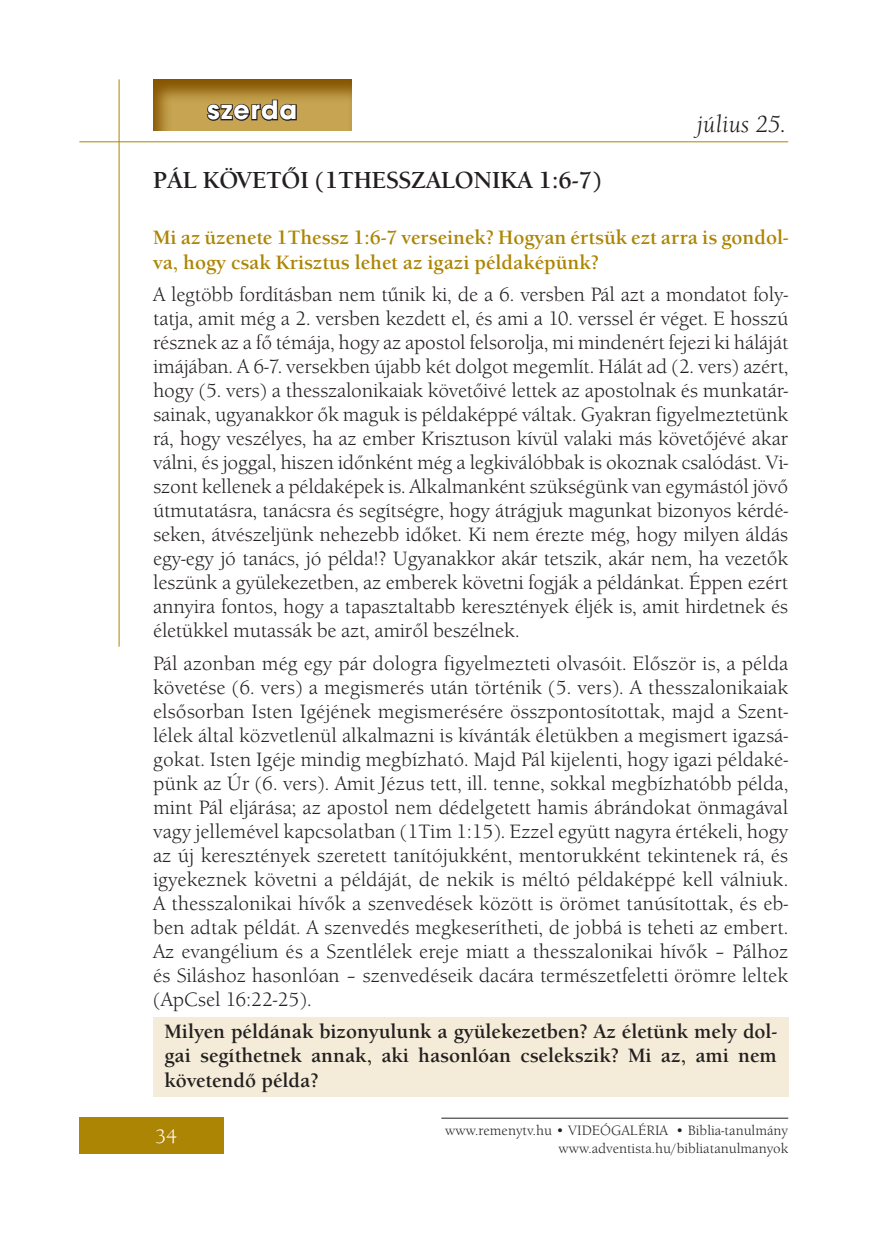
<style>
.page{position:relative;width:896px;height:1248px;background:#fff}
.page>*{position:absolute;margin:0;border:0;box-sizing:border-box;transform-origin:0 0}
.t1{font:700 28px "Avant Gar Got Itc TEE";letter-spacing:.04em;color:#fff}
.t2{font:700 24px "Berkeley Old Sty Itc TEE";color:#231f20}
.t3{font:italic 24px "Berkeley Old Sty Itc TEE";color:#231f20}
.t4{font:20px/24px "Berkeley Old Sty Itc TEE";letter-spacing:-.01em;color:#231f20;text-align:justify}
.t5{font:700 20px/24px "Berkeley Old Sty Itc TEE";color:#231f20;text-align:justify}
.t6{font:700 20px/24px "Berkeley Old Sty Itc TEE";color:#ad8504}
.t7{font:20px "Berkeley Old Sty Itc TEE";color:#fff}
.t8{font:14px/18px "Berkeley Old Sty Itc TEE";color:#231f20;text-align:right}
</style>
<div class="page">
<div style="left:79px;top:1117px;width:145px;height:36px;background:#ad8504"></div>
<hr style="left:79px;top:141px;width:709px;height:1px;background:#ad8504">
<hr style="left:119px;top:79px;width:1px;height:567px;background:#ad8504">
<svg style="left:153px;top:79px;width:199px;height:52px;background:#b08936"></svg>
<hr style="left:441px;top:1117px;width:347px;height:1px;background:#231f20">
<div style="left:153px;top:1016px;width:635px;height:80px;background:#f4ecd8"></div>
<svg style="left:206px;top:99px;width:92px;height:23px;background:#826c3c"></svg>
<h1 class="t1" style="left:207px;top:93px;width:91px">szerda</h1>
<p class="t3" style="left:696px;top:110px;width:91px">július 25.</p>
<p class="t2" style="left:153px;top:166px;width:451px">PÁL KÖVETŐI (1THESSZALONIKA 1:6-7)</p>
<p class="t6" style="left:153px;top:226px;width:637px">Mi az üzenete 1Thessz 1:6-7 verseinek? Hogyan értsük ezt arra is gondol&shy;va, hogy csak Krisztus lehet az igazi példaképünk?</p>
<p class="t4" style="left:153px;top:282px;width:637px">A legtöbb fordításban nem tűnik ki, de a 6. versben Pál azt a mondatot foly&shy;tatja, amit még a 2. versben kezdett el, és ami a 10. verssel ér véget. E hosszú résznek az a fő témája, hogy az apostol felsorolja, mi mindenért fejezi ki háláját imájában. A 6-7. versekben újabb két dolgot megemlít. Hálát ad (2. vers) azért, hogy (5. vers) a thesszalonikaiak követőivé lettek az apostolnak és munkatár&shy;sainak, ugyanakkor ők maguk is példaképpé váltak. Gyakran figyelmeztetünk rá, hogy veszélyes, ha az ember Krisztuson kívül valaki más követőjévé akar válni, és joggal, hiszen időnként még a legkiválóbbak is okoznak csalódást. Vi&shy;szont kellenek a példaképek is. Alkalmanként szükségünk van egymástól jövő útmutatásra, tanácsra és segítségre, hogy átrágjuk magunkat bizonyos kérdé&shy;seken, átvészeljünk nehezebb időket. Ki nem érezte még, hogy milyen áldás egy-egy jó tanács, jó példa!? Ugyanakkor akár tetszik, akár nem, ha vezetők leszünk a gyülekezetben, az emberek követni fogják a példánkat. Éppen ezért annyira fontos, hogy a tapasztaltabb keresztények éljék is, amit hirdetnek és életükkel mutassák be azt, amiről beszélnek.</p>
<p class="t4" style="left:153px;top:651px;width:637px">Pál azonban még egy pár dologra figyelmezteti olvasóit. Először is, a példa követése (6. vers) a megismerés után történik (5. vers). A thesszalonikaiak elsősorban Isten Igéjének megismerésére összpontosítottak, majd a Szent&shy;lélek által közvetlenül alkalmazni is kívánták életükben a megismert igazsá&shy;gokat. Isten Igéje mindig megbízható. Majd Pál kijelenti, hogy igazi példaké&shy;pünk az Úr (6. vers). Amit Jézus tett, ill. tenne, sokkal megbízhatóbb példa, mint Pál eljárása; az apostol nem dédelgetett hamis ábrándokat önmagával vagy jellemével kapcsolatban (1Tim 1:15). Ezzel együtt nagyra értékeli, hogy az új keresztények szeretett tanítójukként, mentorukként tekintenek rá, és igyekeznek követni a példáját, de nekik is méltó példaképpé kell válniuk.<br>A thesszalonikai hívők a szenvedések között is örömet tanúsítottak, és eb&shy;ben adtak példát. A szenvedés megkeserítheti, de jobbá is teheti az embert.<br>Az evangélium és a Szentlélek ereje miatt a thesszalonikai hívők – Pálhoz és Siláshoz hasonlóan – szenvedéseik dacára természetfeletti örömre leltek (ApCsel 16:22-25).</p>
<p class="t5" style="left:164px;top:1019px;width:614px">Milyen példának bizonyulunk a gyülekezetben? Az életünk mely dol&shy;gai segíthetnek annak, aki hasonlóan cselekszik? Mi az, ami nem követendő példa?</p>
<p class="t7" style="left:155px;top:1124px;width:24px">34</p>
<p class="t8" style="left:445px;top:1121px;width:344px">www.remenytv.hu • VIDEÓGALÉRIA • Biblia-tanulmány www.adventista.hu/bibliatanulmanyok</p>
</div>
